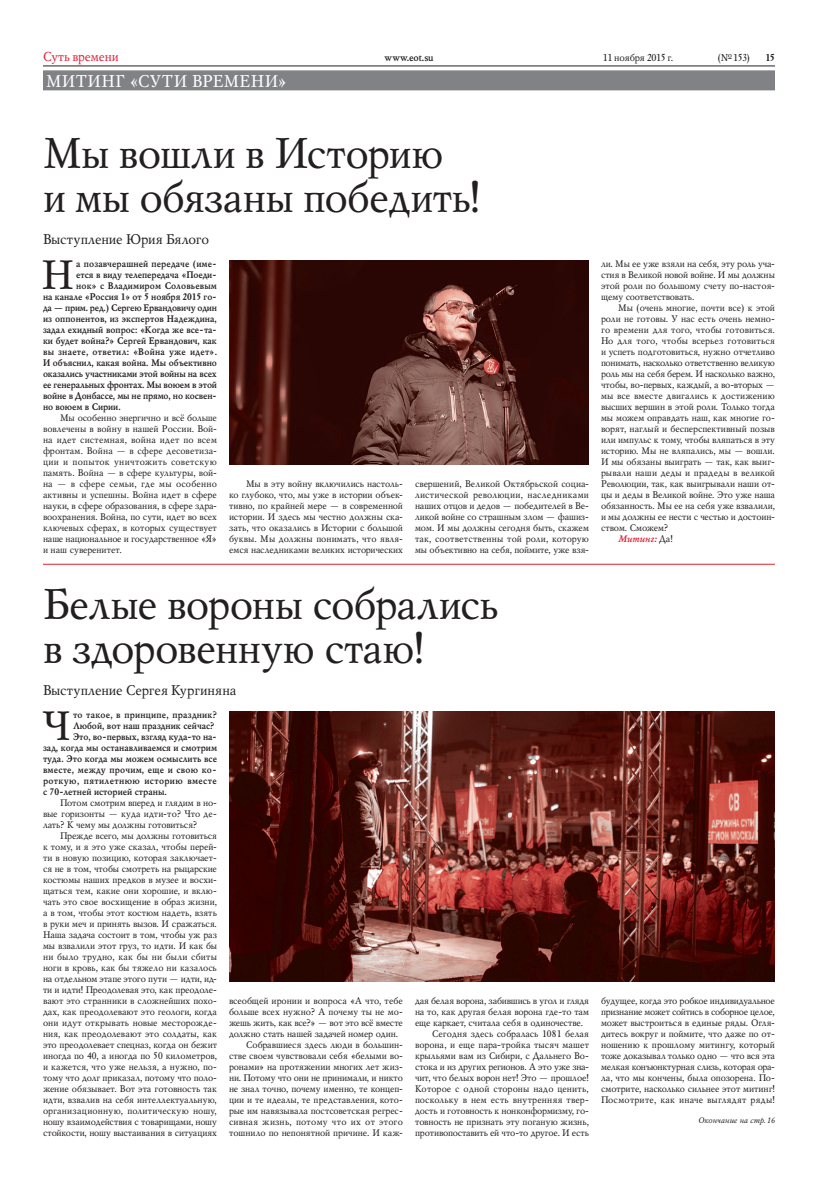
<style>
.page{position:relative;width:819px;height:1190px;background:#fff}
.page>*{position:absolute;margin:0;border:0;box-sizing:border-box;transform-origin:0 0}
.Heading{font:43px/44px "Mysl";letter-spacing:-.015em;color:#231f20}
.DropCap{font:40.9px "Mysl";color:#231f20}
.t1{font:17px "Mysl";letter-spacing:.025em;color:#fff}
.Subheading{font:14px "Mysl";letter-spacing:.005em;color:#231f20}
.t2{font:13px "Mysl";color:#dd2033}
.t3{font:10px "Mysl";letter-spacing:-.035em;color:#231f20}
.t4{font:700 10px "Mysl";letter-spacing:-.015em;color:#231f20}
.t5{font:9.5px/11px "Mysl";color:#231f20;text-align:justify}
.DropCap-2{font:700 9.5px/11px "Mysl";letter-spacing:-.005em;color:#231f20}
.DropCap-3{font:700 9.5px "Mysl";letter-spacing:.025em;color:#231f20}
.DropCap-4{font:700 9.5px "Mysl";letter-spacing:.015em;color:#231f20}
.t6{font:italic 700 9.5px "Mysl";color:#dd2033}
.t7{font:italic 8px "Mysl";letter-spacing:.01em;color:#231f20}
.s1{font-weight:400;font-style:normal;color:#231f20}
</style>
<div class="page">
<hr style="left:43px;top:66px;width:732px;height:1px;background:#231f20">
<div style="left:43px;top:70px;width:732px;height:20px;background:#808285"></div>
<hr style="left:43px;top:564px;width:732px;height:1px;background:#dd2033">
<img style="left:229px;top:260px;width:360px;height:205px">
<img style="left:229px;top:711px;width:546px;height:271px">
<h3 class="t2" style="left:43px;top:48px;width:77px">Суть времени</h3>
<p class="t4" style="left:385px;top:50px;width:51px">www.eot.su</p>
<p class="t3" style="left:603px;top:51px;width:72px">11 ноября 2015 г.</p>
<p class="t3" style="left:718px;top:51px;width:34px">(№153)</p>
<p class="t4" style="left:766px;top:50px;width:11px">15</p>
<h3 class="t1" style="left:46px;top:70px;width:242px">Митинг «Сути времени»</h3>
<p class="Heading" style="left:43px;top:131px;width:439px">Мы вошли в Историю<br>и мы обязаны победить!</p>
<p class="Subheading" style="left:43px;top:230px;width:168px">Выступление Юрия Бялого</p>
<p class="DropCap" style="left:41px;top:248px;width:31px">Н</p>
<p class="DropCap-2" style="left:76px;top:258px;width:142px">а позавчерашней передаче (име-</p>
<p class="DropCap-2" style="left:76px;top:269px;width:142px">ется в виду телепередача «Поеди-</p>
<p class="DropCap-4" style="left:76px;top:279px;width:142px">нок» с Владимиром Соловьевым</p>
<p class="DropCap-2" style="left:43px;top:291px;width:175px">на канале «Россия 1» от 5 ноября 2015 го-</p>
<p class="DropCap-2" style="left:43px;top:302px;width:175px">да — прим. ред.) Сергею Ервандовичу один</p>
<p class="DropCap-2" style="left:43px;top:313px;width:175px">из оппонентов, из экспертов Надеждина,</p>
<p class="DropCap-2" style="left:43px;top:324px;width:175px">задал ехидный вопрос: «Когда же все-та-</p>
<p class="DropCap-2" style="left:43px;top:335px;width:175px">ки будет война?» Сергей Ервандович, как</p>
<p class="DropCap-3" style="left:43px;top:345px;width:176px">вы знаете, ответил: «Война уже идет».</p>
<p class="DropCap-2" style="left:43px;top:357px;width:175px">И объяснил, какая война. Мы объективно</p>
<p class="DropCap-2" style="left:43px;top:368px;width:175px">оказались участниками этой войны на всех</p>
<p class="DropCap-2" style="left:43px;top:379px;width:176px">ее генеральных фронтах. Мы воюем в этой</p>
<p class="DropCap-2" style="left:43px;top:390px;width:175px">войне в Донбассе, мы не прямо, но косвен-</p>
<p class="DropCap-2" style="left:43px;top:401px;width:79px">но воюем в Сирии.</p>
<p class="t5" style="left:43px;top:412px;width:176px;text-indent:17px">Мы особенно энергично и всё больше вовлечены в войну в нашей России. Вой&shy;на идет системная, война идет по всем фронтам. Война — в сфере десоветиза&shy;ции и попыток уничтожить советскую память. Война — в сфере культуры, вой&shy;на — в сфере семьи, где мы особенно активны и успешны. Война идет в сфере науки, в сфере образования, в сфере здра&shy;воохранения. Война, по сути, идет во всех ключевых сферах, в которых существует наше национальное и государственное «Я» и наш суверенитет.</p>
<p class="t5" style="left:229px;top:478px;width:176px;text-indent:17px">Мы в эту войну включились настоль&shy;ко глубоко, что, мы уже в истории объек&shy;тивно, по крайней мере — в современной истории. И здесь мы честно должны ска&shy;зать, что оказались в Истории с большой буквы. Мы должны понимать, что явля&shy;емся наследниками великих исторических</p>
<p class="t5" style="left:415px;top:478px;width:176px">свершений, Великой Октябрьской социа&shy;листической революции, наследниками наших отцов и дедов — победителей в Ве&shy;ликой войне со страшным злом — фашиз&shy;мом. И мы должны сегодня быть, скажем так, соответственны той роли, которую мы объективно на себя, поймите, уже взя-</p>
<p class="t5" style="left:601px;top:258px;width:176px">ли. Мы ее уже взяли на себя, эту роль уча&shy;стия в Великой новой войне. И мы должны этой роли по большому счету по-настоя&shy;щему соответствовать.</p>
<p class="t5" style="left:601px;top:302px;width:176px;text-indent:17px">Мы (очень многие, почти все) к этой роли не готовы. У нас есть очень немно&shy;го времени для того, чтобы готовиться.<br>Но для того, чтобы всерьез готовиться и успеть подготовиться, нужно отчетливо понимать, насколько ответственно великую роль мы на себя берем. И насколько важно, чтобы, во‑первых, каждый, а во‑вторых — мы все вместе двигались к достижению высших вершин в этой роли. Только тогда мы можем оправдать наш, как многие го&shy;ворят, наглый и бесперспективный позыв или импульс к тому, чтобы вляпаться в эту историю. Мы не вляпались, мы — вошли.<br>И мы обязаны выиграть — так, как выиг&shy;рывали наши деды и прадеды в великой Революции, так, как выигрывали наши от&shy;цы и деды в Великой войне. Это уже наша обязанность. Мы ее на себя уже взвалили, и мы должны ее нести с честью и достоин&shy;ством. Сможем?</p>
<p class="t6" style="left:618px;top:532px;width:56px">Митинг: <span class="s1">Да!</span></p>
<p class="Heading" style="left:43px;top:582px;width:457px">Белые вороны собрались в здоровенную стаю!</p>
<p class="Subheading" style="left:43px;top:681px;width:195px">Выступление Сергея Кургиняна</p>
<p class="DropCap" style="left:42px;top:699px;width:30px">Ч</p>
<p class="DropCap-2" style="left:73px;top:709px;width:145px">то такое, в принципе, праздник?<br>Любой, вот наш праздник сейчас?</p>
<p class="DropCap-2" style="left:43px;top:731px;width:176px;text-align:justify;text-indent:30px">Это, во‑ первых, взгляд куда-то на&shy;зад, когда мы останавливаемся и смотрим туда. Это когда мы можем осмыслить все вместе, между прочим, еще и свою ко&shy;роткую, пятилетнюю историю вместе с 70-летней историей страны.</p>
<p class="t5" style="left:43px;top:797px;width:176px;text-indent:17px">Потом смотрим вперед и глядим в но&shy;вые горизонты — куда идти-то? Что де&shy;лать? К чему мы должны готовиться?</p>
<p class="t5" style="left:43px;top:830px;width:176px;text-indent:17px">Прежде всего, мы должны готовиться к тому, и я это уже сказал, чтобы перей&shy;ти в новую позицию, которая заключает&shy;ся не в том, чтобы смотреть на рыцарские костюмы наших предков в музее и восхи&shy;щаться тем, какие они хорошие, и вклю&shy;чать это свое восхищение в образ жизни, а в том, чтобы этот костюм надеть, взять в руки меч и принять вызов. И сражаться.<br>Наша задача состоит в том, чтобы уж раз мы взвалили этот груз, то идти. И как бы ни было трудно, как бы ни были сбиты ноги в кровь, как бы тяжело ни казалось на отдельном этапе этого пути — идти, ид&shy;ти и идти! Преодолевая это, как преодоле&shy;вают это странники в сложнейших похо&shy;дах, как преодолевают это геологи, когда они идут открывать новые месторожде&shy;ния, как преодолевают это солдаты, как это преодолевает спецназ, когда он бежит иногда по 40, а иногда по 50 километров, и кажется, что уже нельзя, а нужно, по&shy;тому что долг приказал, потому что поло&shy;жение обязывает. Вот эта готовность так идти, взвалив на себя интеллектуальную, организационную, политическую ношу, ношу взаимодействия с товарищами, ношу стойкости, ношу выстаивания в ситуациях</p>
<p class="t5" style="left:229px;top:995px;width:176px">всеобщей иронии и вопроса «А что, тебе больше всех нужно? А почему ты не мо&shy;жешь жить, как все?» — вот это всё вместе должно стать нашей задачей номер один.</p>
<p class="t5" style="left:229px;top:1039px;width:176px;text-indent:17px">Собравшиеся здесь люди в большин&shy;стве своем чувствовали себя «белыми во&shy;ронами» на протяжении многих лет жиз&shy;ни. Потому что они не принимали, и никто не знал точно, почему именно, те концеп&shy;ции и те идеалы, те представления, кото&shy;рые им навязывала постсоветская регрес&shy;сивная жизнь, потому что их от этого тошнило по непонятной причине. И каж-</p>
<p class="t5" style="left:415px;top:995px;width:176px">дая белая ворона, забившись в угол и глядя на то, как другая белая ворона где-то там еще каркает, считала себя в одиночестве.</p>
<p class="t5" style="left:415px;top:1028px;width:176px;text-indent:17px">Сегодня здесь собралась 1081 белая ворона, и еще пара-тройка тысяч машет крыльями вам из Сибири, с Дальнего Во&shy;стока и из других регионов. А это уже зна&shy;чит, что белых ворон нет! Это — прошлое!<br>Которое с одной стороны надо ценить, поскольку в нем есть внутренняя твер&shy;дость и готовность к нонконформизму, го&shy;товность не признать эту поганую жизнь, противопоставить ей что-то другое. И есть</p>
<p class="t5" style="left:601px;top:995px;width:176px">будущее, когда это робкое индивидуальное признание может сойтись в соборное целое, может выстроиться в единые ряды. Огля&shy;дитесь вокруг и поймите, что даже по от&shy;ношению к прошлому митингу, который тоже доказывал только одно — что вся эта мелкая конъюнктурная слизь, которая ора&shy;ла, что мы кончены, была опозорена. По&shy;смотрите, насколько сильнее этот митинг!<br>Посмотрите, как иначе выглядят ряды!</p>
<p class="t7" style="left:698px;top:1115px;width:78px">Окончание на стр. 16</p>
</div>
